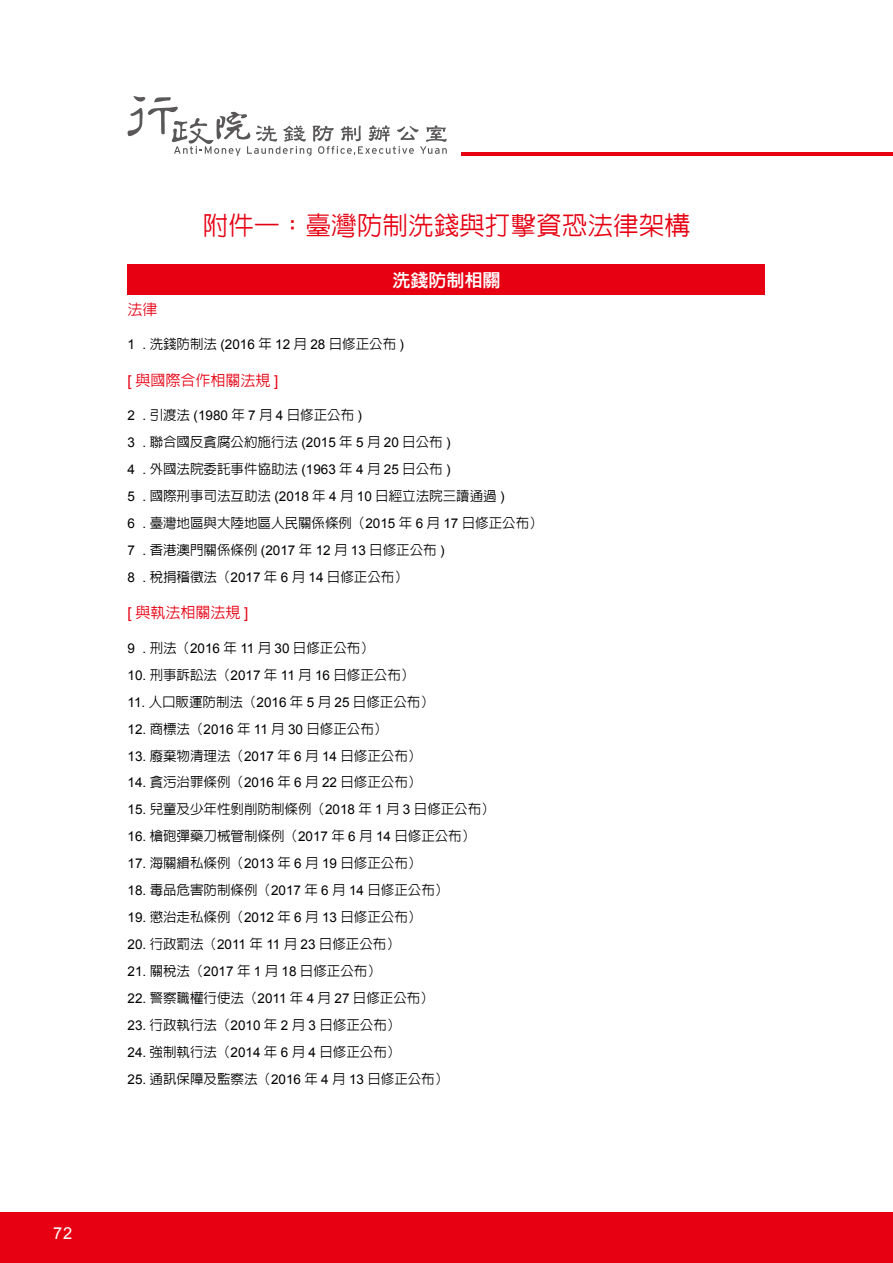
<style>
.page{position:relative;width:893px;height:1263px;background:#fff}
.page>*{position:absolute;margin:0;border:0;box-sizing:border-box;transform-origin:0 0}
.t1{font:500 25.65px "Lin Gothic";color:#e60012}
.t2{font:18px "Lin Gothic Extra";color:#fff}
.t3{font:16.5px "Arial";color:#fff}
.t4{font:500 15px "Lin Gothic";color:#e60012}
.t5{font:500 13.5px/27px "Lin Gothic";color:#000}
.t6{font:13.5px "Arial";color:#000}
.s1{font-family:"Lin Gothic";font-weight:500}
.s2{font-family:"Arial";font-weight:400}
</style>
<div class="page">
<div style="left:0;top:1212px;width:893px;height:51px;background:#e60012"></div>
<hr style="left:461px;top:153px;width:432px;height:3px;background:#e60012">
<svg style="left:128px;top:96px;width:319px;height:60px"></svg>
<div style="left:128px;top:264px;width:637px;height:30px;background:#e60012"></div>
<h1 class="t1" style="left:203px;top:212px;width:489px">附件一：臺灣防制洗錢與打擊資恐法律架構</h1>
<h2 class="t2" style="left:393px;top:271px;width:109px">洗錢防制相關</h2>
<p class="t4" style="left:128px;top:301px;width:31px">法律</p>
<p class="t6" style="left:128px;top:335px;width:278px">1 . <span class="s1">洗錢防制法</span> (2016 <span class="s1">年</span> 12 <span class="s1">月</span> 28 <span class="s1">日修正公布</span> )</p>
<p class="t4" style="left:128px;top:372px;width:152px"><span class="s2">[</span> 與國際合作相關法規 <span class="s2">]</span></p>
<p class="t6" style="left:128px;top:406px;width:236px">2 . <span class="s1">引渡法</span> (1980 <span class="s1">年</span> 7 <span class="s1">月</span> 4 <span class="s1">日修正公布</span> )</p>
<p class="t5" style="left:128px;top:428px;width:417px"><span class="s2">3 .</span> 聯合國反貪腐公約施行法 <span class="s2">(2015</span> 年 <span class="s2">5</span> 月 <span class="s2">20</span> 日公布 <span class="s2">)<br>4 .</span> 外國法院委託事件協助法 <span class="s2">(1963</span> 年 <span class="s2">4</span> 月 <span class="s2">25</span> 日公布 <span class="s2">)<br>5 .</span> 國際刑事司法互助法 <span class="s2">(2018</span> 年 <span class="s2">4</span> 月 <span class="s2">10</span> 日經立法院三讀通過 <span class="s2">)<br>6 .</span> 臺灣地區與大陸地區人民關係條例（<span class="s2">2015</span> 年 <span class="s2">6</span> 月 <span class="s2">17</span> 日修正公布）<span class="s2">7 .</span> 香港澳門關係條例 <span class="s2">(2017</span> 年 <span class="s2">12</span> 月 <span class="s2">13</span> 日修正公布 <span class="s2">)<br>8 .</span> 稅捐稽徵法（<span class="s2">2017</span> 年 <span class="s2">6</span> 月 <span class="s2">14</span> 日修正公布）</p>
<p class="t4" style="left:128px;top:605px;width:122px"><span class="s2">[</span> 與執法相關法規 <span class="s2">]</span></p>
<p class="t5" style="left:128px;top:634px;width:248px"><span class="s2">9 .</span> 刑法（<span class="s2">2016</span> 年 <span class="s2">11</span> 月 <span class="s2">30</span> 日修正公布）</p>
<p class="t5" style="left:128px;top:661px;width:288px"><span class="s2">10.</span> 刑事訴訟法（<span class="s2">2017</span> 年 <span class="s2">11</span> 月 <span class="s2">16</span> 日修正公布）</p>
<p class="t5" style="left:128px;top:688px;width:308px"><span class="s2">11.</span> 人口販運防制法（<span class="s2">2016</span> 年 <span class="s2">5</span> 月 <span class="s2">25</span> 日修正公布）</p>
<p class="t5" style="left:128px;top:715px;width:261px"><span class="s2">12.</span> 商標法（<span class="s2">2016</span> 年 <span class="s2">11</span> 月 <span class="s2">30</span> 日修正公布）</p>
<p class="t5" style="left:128px;top:742px;width:295px"><span class="s2">13.</span> 廢棄物清理法（<span class="s2">2017</span> 年 <span class="s2">6</span> 月 <span class="s2">14</span> 日修正公布）</p>
<p class="t5" style="left:128px;top:769px;width:295px"><span class="s2">14.</span> 貪污治罪條例（<span class="s2">2016</span> 年 <span class="s2">6</span> 月 <span class="s2">22</span> 日修正公布）</p>
<p class="t5" style="left:128px;top:796px;width:369px"><span class="s2">15.</span> 兒童及少年性剝削防制條例（<span class="s2">2018</span> 年 <span class="s2">1</span> 月 <span class="s2">3</span> 日修正公布）</p>
<p class="t5" style="left:128px;top:823px;width:349px"><span class="s2">16.</span> 槍砲彈藥刀械管制條例（<span class="s2">2017</span> 年 <span class="s2">6</span> 月 <span class="s2">14</span> 日修正公布）</p>
<p class="t5" style="left:128px;top:850px;width:295px"><span class="s2">17.</span> 海關緝私條例（<span class="s2">2013</span> 年 <span class="s2">6</span> 月 <span class="s2">19</span> 日修正公布）</p>
<p class="t5" style="left:128px;top:877px;width:322px"><span class="s2">18.</span> 毒品危害防制條例（<span class="s2">2017</span> 年 <span class="s2">6</span> 月 <span class="s2">14</span> 日修正公布）</p>
<p class="t5" style="left:128px;top:904px;width:295px"><span class="s2">19.</span> 懲治走私條例（<span class="s2">2012</span> 年 <span class="s2">6</span> 月 <span class="s2">13</span> 日修正公布）</p>
<p class="t5" style="left:128px;top:931px;width:274px"><span class="s2">20.</span> 行政罰法（<span class="s2">2011</span> 年 <span class="s2">11</span> 月 <span class="s2">23</span> 日修正公布）</p>
<p class="t5" style="left:128px;top:958px;width:255px"><span class="s2">21.</span> 關稅法（<span class="s2">2017</span> 年 <span class="s2">1</span> 月 <span class="s2">18</span> 日修正公布）</p>
<p class="t5" style="left:128px;top:985px;width:308px"><span class="s2">22.</span> 警察職權行使法（<span class="s2">2011</span> 年 <span class="s2">4</span> 月 <span class="s2">27</span> 日修正公布）</p>
<p class="t5" style="left:128px;top:1011px;width:274px"><span class="s2">23.</span> 行政執行法（<span class="s2">2010</span> 年 <span class="s2">2</span> 月 <span class="s2">3</span> 日修正公布）</p>
<p class="t5" style="left:128px;top:1038px;width:274px"><span class="s2">24.</span> 強制執行法（<span class="s2">2014</span> 年 <span class="s2">6</span> 月 <span class="s2">4</span> 日修正公布）</p>
<p class="t5" style="left:128px;top:1065px;width:322px"><span class="s2">25.</span> 通訊保障及監察法（<span class="s2">2016</span> 年 <span class="s2">4</span> 月 <span class="s2">13</span> 日修正公布）</p>
<p class="t3" style="left:53px;top:1222px;width:21px">72</p>
</div>
